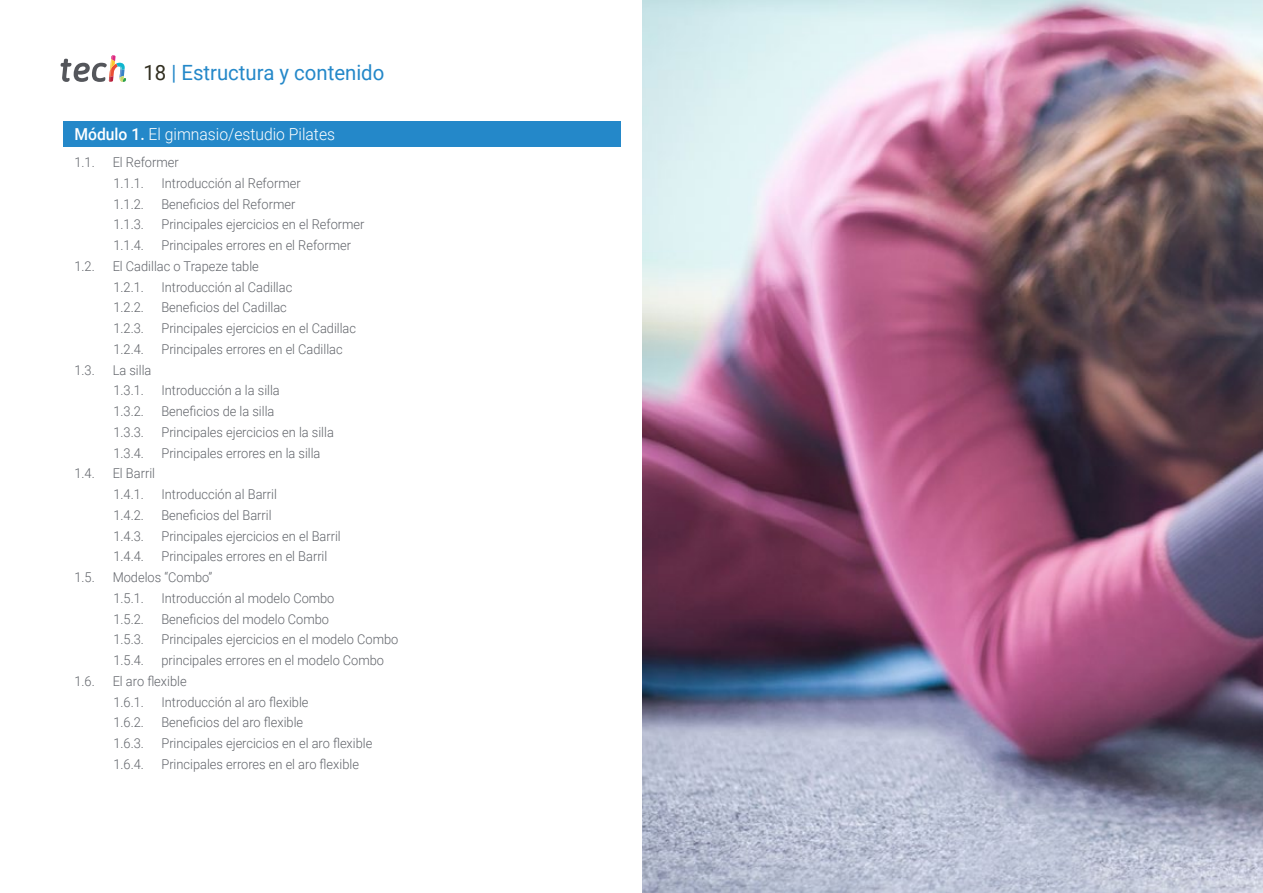
<style>
.page{position:relative;width:1263px;height:893px;background:#fff}
.page>*{position:absolute;margin:0;border:0;box-sizing:border-box;transform-origin:0 0}
.t1{font:21px "Roboto";color:#2488c9}
.t2{font:300 16.5px "Roboto";color:#fff;scale:.95 1}
.t3{font:300 13.5px/20.7px "Roboto";color:#61646a;scale:.95 1}
.s1{color:#312e20}
.s2{font-weight:500}
</style>
<div class="page">
<svg style="left:61px;top:55px;width:65px;height:27px"></svg>
<div style="left:63px;top:121px;width:558px;height:25px;background:#2488c9"></div>
<img style="left:642px;top:0;width:621px;height:893px">
<h1 class="t1" style="left:144px;top:57px;width:242px"><span class="s1">18</span> | Estructura y contenido</h1>
<p class="t2" style="left:74px;top:123px;width:276px"><span class="s2">Módulo 1.</span> El gimnasio/estudio Pilates</p>
<p class="t3" style="left:74px;top:151px;width:23px">1.1.</p>
<p class="t3" style="left:113px;top:151px;width:71px">El Reformer<br>1.1.1.</p>
<p class="t3" style="left:161px;top:172px;width:148px">Introducción al Reformer</p>
<p class="t3" style="left:113px;top:193px;width:34px">1.1.2.</p>
<p class="t3" style="left:161px;top:193px;width:142px">Beneficios del Reformer</p>
<p class="t3" style="left:113px;top:214px;width:34px">1.1.3.</p>
<p class="t3" style="left:161px;top:214px;width:215px">Principales ejercicios en el Reformer</p>
<p class="t3" style="left:113px;top:234px;width:34px">1.1.4.</p>
<p class="t3" style="left:161px;top:234px;width:201px">Principales errores en el Reformer</p>
<p class="t3" style="left:74px;top:255px;width:23px">1.2.</p>
<p class="t3" style="left:113px;top:255px;width:155px">El Cadillac o Trapeze table<br>1.2.1.</p>
<p class="t3" style="left:161px;top:276px;width:139px">Introducción al Cadillac</p>
<p class="t3" style="left:113px;top:297px;width:34px">1.2.2.</p>
<p class="t3" style="left:161px;top:297px;width:134px">Beneficios del Cadillac</p>
<p class="t3" style="left:113px;top:317px;width:34px">1.2.3.</p>
<p class="t3" style="left:161px;top:317px;width:206px">Principales ejercicios en el Cadillac</p>
<p class="t3" style="left:113px;top:338px;width:34px">1.2.4.</p>
<p class="t3" style="left:161px;top:338px;width:192px">Principales errores en el Cadillac</p>
<p class="t3" style="left:74px;top:359px;width:23px">1.3.</p>
<p class="t3" style="left:113px;top:359px;width:42px">La silla<br>1.3.1.</p>
<p class="t3" style="left:161px;top:380px;width:126px">Introducción a la silla</p>
<p class="t3" style="left:113px;top:400px;width:34px">1.3.2.</p>
<p class="t3" style="left:161px;top:400px;width:120px">Beneficios de la silla</p>
<p class="t3" style="left:113px;top:421px;width:34px">1.3.3.</p>
<p class="t3" style="left:161px;top:421px;width:183px">Principales ejercicios en la silla</p>
<p class="t3" style="left:113px;top:442px;width:34px">1.3.4.</p>
<p class="t3" style="left:161px;top:442px;width:169px">Principales errores en la silla</p>
<p class="t3" style="left:74px;top:463px;width:23px">1.4.</p>
<p class="t3" style="left:113px;top:463px;width:46px">El Barril<br>1.4.1.</p>
<p class="t3" style="left:161px;top:483px;width:123px">Introducción al Barril</p>
<p class="t3" style="left:113px;top:504px;width:34px">1.4.2.</p>
<p class="t3" style="left:161px;top:504px;width:117px">Beneficios del Barril</p>
<p class="t3" style="left:113px;top:525px;width:34px">1.4.3.</p>
<p class="t3" style="left:161px;top:525px;width:190px">Principales ejercicios en el Barril</p>
<p class="t3" style="left:113px;top:546px;width:34px">1.4.4.</p>
<p class="t3" style="left:161px;top:546px;width:176px">Principales errores en el Barril</p>
<p class="t3" style="left:74px;top:566px;width:23px">1.5.</p>
<p class="t3" style="left:113px;top:566px;width:106px">Modelos “Combo”<br>1.5.1.</p>
<p class="t3" style="left:161px;top:587px;width:184px">Introducción al modelo Combo</p>
<p class="t3" style="left:113px;top:608px;width:34px">1.5.2.</p>
<p class="t3" style="left:161px;top:608px;width:178px">Beneficios del modelo Combo</p>
<p class="t3" style="left:113px;top:629px;width:34px">1.5.3.</p>
<p class="t3" style="left:161px;top:629px;width:251px">Principales ejercicios en el modelo Combo</p>
<p class="t3" style="left:113px;top:649px;width:34px">1.5.4.</p>
<p class="t3" style="left:161px;top:649px;width:236px">principales errores en el modelo Combo</p>
<p class="t3" style="left:74px;top:670px;width:23px">1.6.</p>
<p class="t3" style="left:113px;top:670px;width:79px">El aro flexible<br>1.6.1.</p>
<p class="t3" style="left:161px;top:691px;width:156px">Introducción al aro flexible</p>
<p class="t3" style="left:113px;top:712px;width:34px">1.6.2.</p>
<p class="t3" style="left:161px;top:712px;width:151px">Beneficios del aro flexible</p>
<p class="t3" style="left:113px;top:732px;width:34px">1.6.3.</p>
<p class="t3" style="left:161px;top:732px;width:224px">Principales ejercicios en el aro flexible</p>
<p class="t3" style="left:113px;top:753px;width:34px">1.6.4.</p>
<p class="t3" style="left:161px;top:753px;width:209px">Principales errores en el aro flexible</p>
</div>
